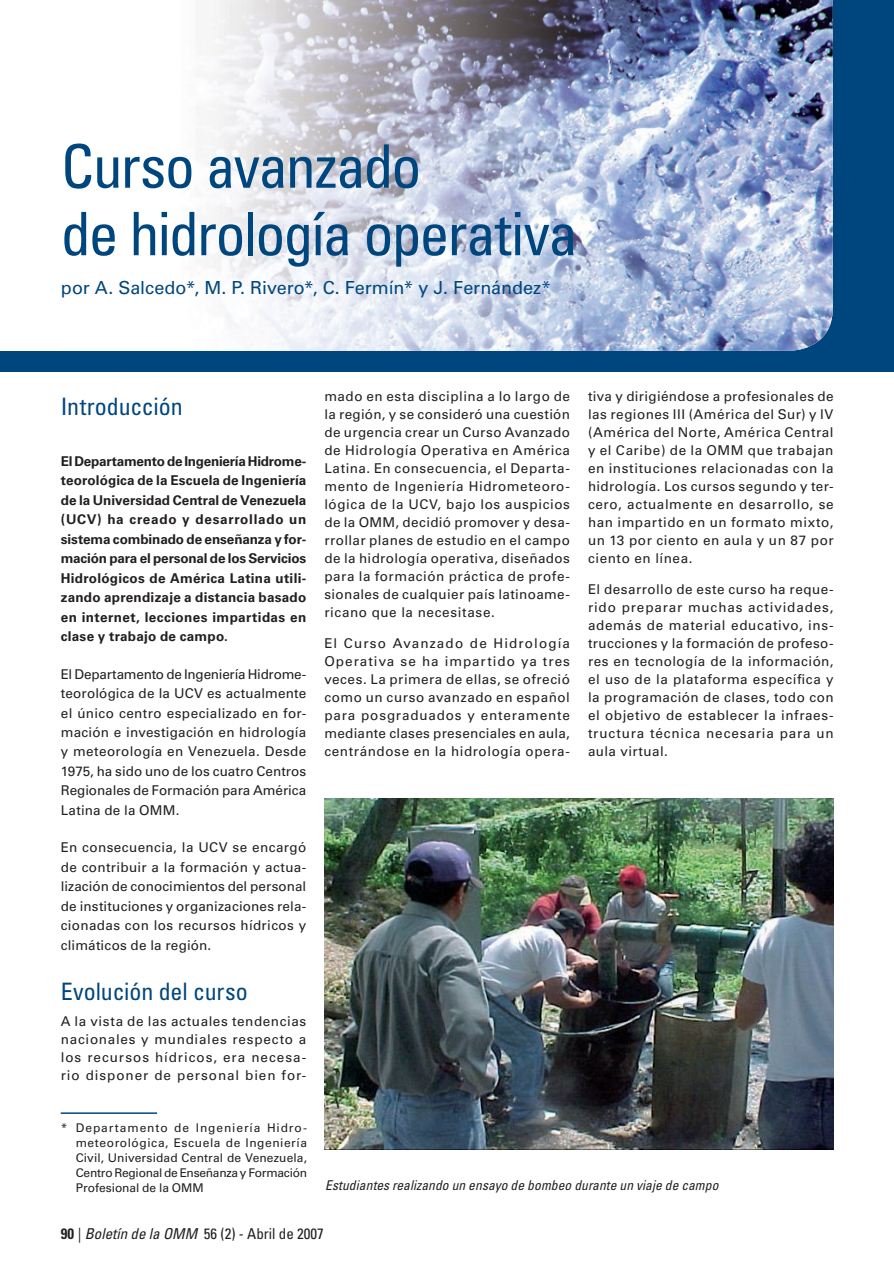
<style>
.page{position:relative;width:894px;height:1263px;background:#fff}
.page>*{position:absolute;margin:0;border:0;box-sizing:border-box;transform-origin:0 0}
.Article_heading{font:condensed 60px "Univers";letter-spacing:-.03em;color:#00467e}
.Heading_1{font:condensed 24px "Univers";letter-spacing:-.005em;color:#00467e}
.Heading_1_top{font:condensed 24px "Univers";letter-spacing:-.005em;color:#00467e}
.author{font:18px "Univers";color:#00467e}
.t1{font:condensed 15px "Univers";color:#231f20}
.follow_para{font:13.5px/18px "Univers";letter-spacing:.045em;color:#231f20;text-align:justify}
._1st_para_article{font:13.5px/19.5px "Univers";letter-spacing:.01em;color:#231f20;text-align:justify}
._1st_para_article-2{font:700 13.5px/19.5px "Univers";letter-spacing:.025em;color:#231f20;text-align:justify}
.t2{font:italic condensed 13.5px "Univers";letter-spacing:.005em;color:#231f20}
.footnote{font:12px/15px "Univers";letter-spacing:-.015em;color:#231f20;text-align:justify}
.s1{font-weight:700}
.s2{font-style:italic}
</style>
<div class="page">
<div style="left:0;top:0;width:894px;height:372px;background:#00467e"></div>
<img style="left:62px;top:0;width:771px;height:351px">
<div style="left:0;top:0;width:62px;height:351px;background:#fff"></div>
<hr style="left:61px;top:1112px;width:96px;height:2px;background:#00467e">
<img style="left:324px;top:799px;width:510px;height:351px">
<p class="Article_heading" style="left:61px;top:128px;width:362px">Curso avanzado</p>
<p class="Article_heading" style="left:61px;top:196px;width:519px">de hidrología operativa</p>
<p class="author" style="left:61px;top:277px;width:492px">por A. Salcedo*, M. P. Rivero*, C. Fermín* y J. Fernández*</p>
<h1 class="Article_heading" style="left:61px;top:216px;width:102px">Title</h1>
<p class="Heading_1_top" style="left:61px;top:391px;width:124px">Introducción</p>
<p class="_1st_para_article-2" style="left:61px;top:451px;width:247px">El Departamento de Ingeniería Hidrome&shy;teorológica de la Escuela de Ingeniería de la Universidad Central de Venezuela (UCV) ha creado y desarrollado un sistema combinado de enseñanza y for&shy;mación para el personal de los Servicios Hidrológicos de América Latina utili&shy;zando aprendizaje a distancia basado en internet, lecciones impartidas en clase y trabajo de campo.</p>
<p class="_1st_para_article" style="left:61px;top:664px;width:247px">El Departamento de Ingeniería Hidrome&shy;teorológica de la UCV es actualmente el único centro especializado en for&shy;mación e investigación en hidrología y meteorología en Venezuela. Desde 1975, ha sido uno de los cuatro Centros Regionales de Formación para América Latina de la OMM.</p>
<p class="_1st_para_article" style="left:61px;top:838px;width:247px">En consecuencia, la UCV se encargó de contribuir a la formación y actua&shy;lización de conocimientos del personal de instituciones y organizaciones rela&shy;cionadas con los recursos hídricos y climáticos de la región.</p>
<p class="Heading_1" style="left:61px;top:976px;width:188px">Evolución del curso</p>
<p class="follow_para" style="left:61px;top:1012px;width:247px">A la vista de las actuales tendencias nacionales y mundiales respecto a los recursos hídricos, era necesa&shy;rio disponer de personal bien for-</p>
<p class="follow_para" style="left:324px;top:387px;width:247px">mado en esta disciplina a lo largo de la región, y se consideró una cuestión de urgencia crear un Curso Avanzado de Hidrología Operativa en América Latina. En consecuencia, el Departa&shy;mento de Ingeniería Hidrometeoro&shy;lógica de la UCV, bajo los auspicios de la OMM, decidió promover y desa&shy;rrollar planes de estudio en el campo de la hidrología operativa, diseñados para la formación práctica de profe&shy;sionales de cualquier país latinoame&shy;ricano que la necesitase.</p>
<p class="follow_para" style="left:324px;top:634px;width:247px">El Curso Avanzado de Hidrología Operativa se ha impartido ya tres veces. La primera de ellas, se ofreció como un curso avanzado en español para posgraduados y enteramente mediante clases presenciales en aula, centrándose en la hidrología opera-</p>
<p class="follow_para" style="left:588px;top:387px;width:247px">tiva y dirigiéndose a profesionales de las regiones III (América del Sur) y IV (América del Norte, América Central y el Caribe) de la OMM que trabajan en instituciones relacionadas con la hidrología. Los cursos segundo y ter&shy;cero, actualmente en desarrollo, se han impartido en un formato mixto, un 13 por ciento en aula y un 87 por ciento en línea.</p>
<p class="follow_para" style="left:588px;top:580px;width:247px">El desarrollo de este curso ha reque&shy;rido preparar muchas actividades, además de material educativo, ins&shy;trucciones y la formación de profeso&shy;res en tecnología de la información, el uso de la plataforma específica y la programación de clases, todo con el objetivo de establecer la infraes&shy;tructura técnica necesaria para un aula virtual.</p>
<p class="footnote" style="left:76px;top:1120px;width:233px;text-indent:-15px">* Departamento de Ingeniería Hidro&shy;meteorológica, Escuela de Ingeniería Civil, Universidad Central de Venezuela, Centro Regional de Enseñanza y Formación Profesional de la OMM</p>
<p class="t2" style="left:325px;top:1177px;width:395px">Estudiantes realizando un ensayo de bombeo durante un viaje de campo</p>
<p class="t1" style="left:61px;top:1224px;width:265px"><span class="s1">90</span> | <span class="s2">Boletín de la OMM</span> 56 (2) - Abril de 2007</p>
</div>
